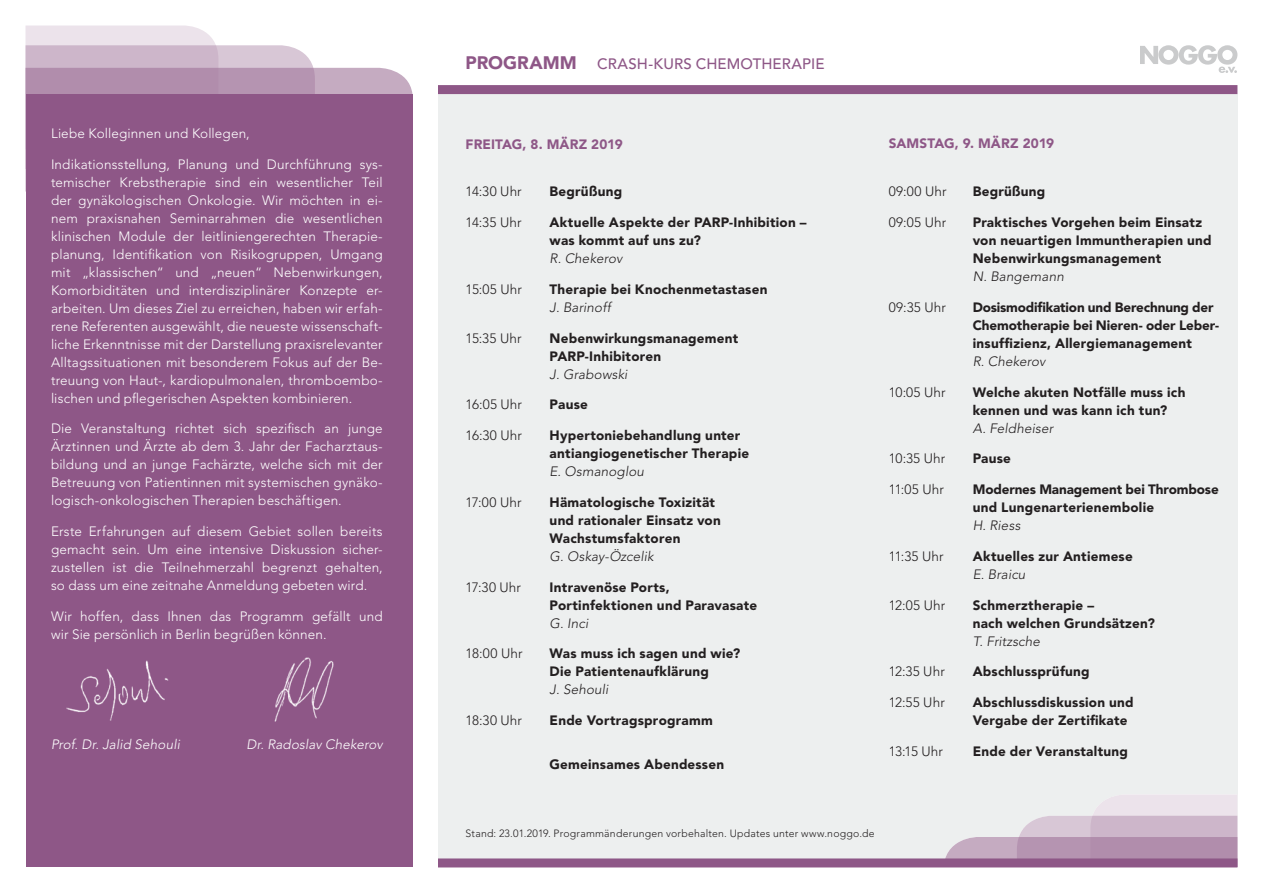
<style>
.page{position:relative;width:1263px;height:893px;background:#fff}
.page>*{position:absolute;margin:0;border:0;box-sizing:border-box;transform-origin:0 0}
.t1{font:500 15px "Avenir";letter-spacing:.005em;color:#8e5787}
.t2{font:300 13.5px/18px "Avenir";letter-spacing:.01em;color:#fff;text-align:justify}
.t3{font:900 13.5px/18px "Avenir";letter-spacing:.015em;color:#231f20}
.t4{font:300 13.5px "Avenir";letter-spacing:.01em;color:#231f20}
.t5{font:italic 300 13.5px "Avenir";letter-spacing:.01em;color:#231f20}
.t6{font:900 13.5px/18px "Avenir";letter-spacing:-.01em;color:#231f20}
.t7{font:900 13.5px/18px "Avenir";letter-spacing:-.005em;color:#231f20}
.t8{font:italic 300 13.5px "Avenir";letter-spacing:.01em;color:#fff}
.t9{font:900 13.5px "Avenir";letter-spacing:.01em;color:#8e5787}
.t10{font:300 10.5px "Avenir";letter-spacing:.02em;color:#231f20}
.s1{font-weight:900;font-size:18px}
</style>
<div class="page">
<svg style="left:26px;top:26px;width:289px;height:42px"></svg>
<svg style="left:26px;top:68px;width:386px;height:26px;background:#b897b3"></svg>
<div style="left:438px;top:94px;width:799px;height:769px;background:#edefef"></div>
<div style="left:438px;top:85px;width:799px;height:9px;background:#8e5787"></div>
<div style="left:26px;top:94px;width:386px;height:773px;background:#8e5787"></div>
<img style="left:66px;top:660px;width:103px;height:61px">
<img style="left:274px;top:657px;width:60px;height:65px">
<svg style="left:1140px;top:45px;width:97px;height:28px"></svg>
<svg style="left:945px;top:795px;width:292px;height:63px"></svg>
<div style="left:438px;top:858px;width:799px;height:9px;background:#8e5787"></div>
<p class="t2" style="left:51px;top:124px;width:200px">Liebe Kolleginnen und Kollegen,</p>
<p class="t2" style="left:51px;top:155px;width:333px">Indikationsstellung, Planung und Durchführung sys&shy;temischer Krebstherapie sind ein wesentlicher Teil der gynäkologischen Onkologie. Wir möchten in ei&shy;nem praxisnahen Seminarrahmen die wesentlichen klinischen Module der leitliniengerechten Therapie&shy;planung, Identifikation von Risikogruppen, Umgang mit „klassischen“ und „neuen“ Nebenwirkungen, Komorbiditäten und interdisziplinärer Konzepte er&shy;arbeiten. Um dieses Ziel zu erreichen, haben wir erfah&shy;rene Referenten ausgewählt, die neueste wissenschaft&shy;liche Erkenntnisse mit der Darstellung praxisrelevanter Alltagssituationen mit besonderem Fokus auf der Be&shy;treuung von Haut-, kardiopulmonalen, thromboembo&shy;lischen und pflegerischen Aspekten kombinieren.</p>
<p class="t2" style="left:51px;top:420px;width:333px">Die Veranstaltung richtet sich spezifisch an junge Ärztinnen und Ärzte ab dem 3. Jahr der Facharztaus&shy;bildung und an junge Fachärzte, welche sich mit der Betreuung von Patientinnen mit systemischen gynäko&shy;logisch-onkologischen Therapien beschäftigen.</p>
<p class="t2" style="left:51px;top:522px;width:333px">Erste Erfahrungen auf diesem Gebiet sollen bereits gemacht sein. Um eine intensive Diskussion sicher&shy;zustellen ist die Teilnehmerzahl begrenzt gehalten, so dass um eine zeitnahe Anmeldung gebeten wird.</p>
<p class="t2" style="left:51px;top:607px;width:333px">Wir hoffen, dass Ihnen das Programm gefällt und wir Sie persönlich in Berlin begrüßen können.</p>
<p class="t8" style="left:51px;top:736px;width:130px">Prof. Dr. Jalid Sehouli</p>
<p class="t8" style="left:246px;top:736px;width:138px">Dr. Radoslav Chekerov</p>
<p class="t1" style="left:466px;top:55px;width:360px"><span class="s1">PROGRAMM</span> CRASH-KURS CHEMOTHERAPIE</p>
<p class="t9" style="left:466px;top:136px;width:159px">FREITAG, 8. MÄRZ 2019</p>
<p class="t4" style="left:466px;top:184px;width:58px">14:30 Uhr</p>
<p class="t3" style="left:550px;top:182px;width:74px">Begrüßung</p>
<p class="t4" style="left:466px;top:214px;width:57px">14:35 Uhr</p>
<p class="t3" style="left:550px;top:213px;width:258px">Aktuelle Aspekte der PARP-Inhibition – was kommt auf uns zu?</p>
<p class="t5" style="left:550px;top:250px;width:74px">R. Chekerov</p>
<p class="t4" style="left:466px;top:281px;width:58px">15:05 Uhr</p>
<p class="t3" style="left:550px;top:280px;width:219px">Therapie bei Knochenmetastasen</p>
<p class="t5" style="left:550px;top:299px;width:63px">J. Barinoff</p>
<p class="t4" style="left:466px;top:330px;width:57px">15:35 Uhr</p>
<p class="t3" style="left:550px;top:329px;width:190px">Nebenwirkungsmanagement<br>PARP-Inhibitoren</p>
<p class="t5" style="left:550px;top:366px;width:79px">J. Grabowski</p>
<p class="t4" style="left:466px;top:397px;width:58px">16:05 Uhr</p>
<p class="t3" style="left:550px;top:395px;width:40px">Pause</p>
<p class="t4" style="left:466px;top:427px;width:58px">16:30 Uhr</p>
<p class="t3" style="left:550px;top:426px;width:201px">Hypertoniebehandlung unter antiangiogenetischer Therapie</p>
<p class="t5" style="left:550px;top:463px;width:96px">E. Osmanoglou</p>
<p class="t4" style="left:466px;top:494px;width:57px">17:00 Uhr</p>
<p class="t3" style="left:550px;top:493px;width:173px">Hämatologische Toxizität und rationaler Einsatz von<br>Wachstumsfaktoren</p>
<p class="t5" style="left:550px;top:548px;width:105px">G. Oskay-Özcelik</p>
<p class="t4" style="left:466px;top:579px;width:57px">17:30 Uhr</p>
<p class="t3" style="left:550px;top:578px;width:209px">Intravenöse Ports,<br>Portinfektionen und Paravasate</p>
<p class="t5" style="left:550px;top:615px;width:40px">G. Inci</p>
<p class="t4" style="left:466px;top:646px;width:58px">18:00 Uhr</p>
<p class="t3" style="left:550px;top:644px;width:192px">Was muss ich sagen und wie?<br>Die Patientenaufklärung</p>
<p class="t5" style="left:550px;top:682px;width:60px">J. Sehouli</p>
<p class="t4" style="left:466px;top:712px;width:58px">18:30 Uhr</p>
<p class="t3" style="left:550px;top:711px;width:165px">Ende Vortragsprogramm</p>
<p class="t3" style="left:550px;top:755px;width:176px">Gemeinsames Abendessen</p>
<p class="t9" style="left:889px;top:136px;width:167px">SAMSTAG, 9. MÄRZ 2019</p>
<p class="t4" style="left:889px;top:184px;width:59px">09:00 Uhr</p>
<p class="t3" style="left:973px;top:182px;width:74px">Begrüßung</p>
<p class="t4" style="left:889px;top:214px;width:59px">09:05 Uhr</p>
<p class="t3" style="left:973px;top:213px;width:240px">Praktisches Vorgehen beim Einsatz von neuartigen Immuntherapien und<br>Nebenwirkungsmanagement</p>
<p class="t5" style="left:973px;top:268px;width:93px">N. Bangemann</p>
<p class="t4" style="left:889px;top:299px;width:59px">09:35 Uhr</p>
<p class="t6" style="left:973px;top:298px;width:248px">Dosismodifikation und Berechnung der<br>Chemotherapie bei Nieren- oder Leber&shy;insuffizienz, Allergiemanagement</p>
<p class="t5" style="left:973px;top:353px;width:74px">R. Chekerov</p>
<p class="t4" style="left:889px;top:384px;width:58px">10:05 Uhr</p>
<p class="t3" style="left:973px;top:383px;width:214px">Welche akuten Notfälle muss ich kennen und was kann ich tun?</p>
<p class="t5" style="left:973px;top:420px;width:82px">A. Feldheiser</p>
<p class="t4" style="left:889px;top:451px;width:58px">10:35 Uhr</p>
<p class="t3" style="left:973px;top:449px;width:40px">Pause</p>
<p class="t4" style="left:889px;top:481px;width:57px">11:05 Uhr</p>
<p class="t7" style="left:973px;top:480px;width:247px">Modernes Management bei Thrombose und Lungenarterienembolie</p>
<p class="t5" style="left:973px;top:517px;width:49px">H. Riess</p>
<p class="t4" style="left:889px;top:548px;width:56px">11:35 Uhr</p>
<p class="t3" style="left:973px;top:547px;width:161px">Aktuelles zur Antiemese</p>
<p class="t5" style="left:973px;top:566px;width:54px">E. Braicu</p>
<p class="t4" style="left:889px;top:597px;width:58px">12:05 Uhr</p>
<p class="t3" style="left:973px;top:596px;width:184px">Schmerztherapie –<br>nach welchen Grundsätzen?</p>
<p class="t5" style="left:973px;top:633px;width:69px">T. Fritzsche</p>
<p class="t4" style="left:889px;top:664px;width:58px">12:35 Uhr</p>
<p class="t3" style="left:973px;top:662px;width:118px">Abschlussprüfung</p>
<p class="t4" style="left:889px;top:694px;width:58px">12:55 Uhr</p>
<p class="t3" style="left:973px;top:693px;width:162px">Abschlussdiskussion und<br>Vergabe der Zertifikate</p>
<p class="t4" style="left:889px;top:743px;width:56px">13:15 Uhr</p>
<p class="t3" style="left:973px;top:742px;width:157px">Ende der Veranstaltung</p>
<p class="t10" style="left:466px;top:827px;width:410px">Stand: 23.01.2019. Programmänderungen vorbehalten. Updates unter www.noggo.de</p>
</div>
